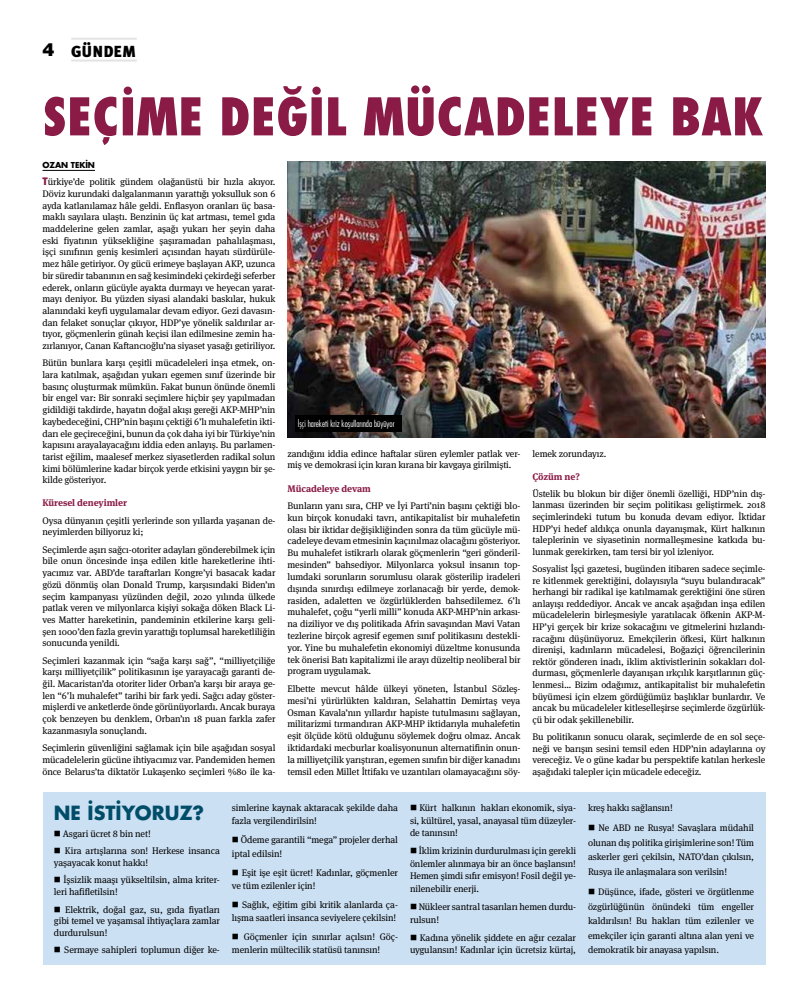
<style>
.page{position:relative;width:808px;height:993px;background:#fff}
.page>*{position:absolute;margin:0;border:0;box-sizing:border-box;transform-origin:0 0}
.t1{font:50.5px "Futura Cond Black Tr";letter-spacing:.005em;color:#8a1b47}
.t2{font:19px "Futura Bold Tr";color:#004d69}
.t3{font:16px "Meta Black Tr";color:#000}
.t4{font:9.5px/11.7px "Meta Serif Pro";letter-spacing:-.01em;color:#000;text-align:justify}
.t5{font:700 9.5px "Meta Serif Pro";letter-spacing:-.01em;color:#8a1b47}
.t6{font:9px "Futura Cond Light Tr";color:#fff}
.t7{font:8px "Futura Bold Tr";letter-spacing:-.01em;color:#000}
.s1{font-family:"Helvetica Black Tr";font-size:18px}
.s2{font-family:"Futura Bold Tr";font-size:10px;color:#8a1b47}
</style>
<div class="page">
<hr style="left:71px;top:38px;width:66px;height:2px;background:#e3e3e3">
<hr style="left:71px;top:59px;width:66px;height:2px;background:#e3e3e3">
<hr style="left:43px;top:170px;width:52px;height:1px;background:#000">
<div style="left:43px;top:792px;width:722px;height:172px;background:#cce0f3"></div>
<img style="left:287px;top:162px;width:478px;height:275px">
<div style="left:295px;top:415px;width:106px;height:17px;background:#000"></div>
<h3 class="t3" style="left:43px;top:41px;width:95px"><span class="s1">4</span> GÜNDEM</h3>
<h1 class="t1" style="left:43px;top:84px;width:722px">SEÇİME DEĞİL MÜCADELEYE BAK</h1>
<p class="t7" style="left:43px;top:159px;width:54px">OZAN TEKİN</p>
<p class="t4" style="left:43px;top:175px;width:234px"><span class="s2">T</span>ürkiye’de politik gündem olağanüstü bir hızla akıyor.<br>Döviz kurundaki dalgalanmanın yarattığı yoksulluk son 6 ayda katlanılamaz hâle geldi. Enflasyon oranları üç basa&shy;maklı sayılara ulaştı. Benzinin üç kat artması, temel gıda maddelerine gelen zamlar, aşağı yukarı her şeyin daha eski fiyatının yüksekliğine şaşıramadan pahalılaşması, işçi sınıfının geniş kesimleri açısından hayatı sürdürüle&shy;mez hâle getiriyor. Oy gücü erimeye başlayan AKP, uzunca bir süredir tabanının en sağ kesimindeki çekirdeği seferber ederek, onların gücüyle ayakta durmayı ve heyecan yarat&shy;mayı deniyor. Bu yüzden siyasi alandaki baskılar, hukuk alanındaki keyfi uygulamalar devam ediyor. Gezi davasın&shy;dan felaket sonuçlar çıkıyor, HDP’ye yönelik saldırılar ar&shy;tıyor, göçmenlerin günah keçisi ilan edilmesine zemin ha&shy;zırlanıyor, Canan Kaftancıoğlu’na siyaset yasağı getiriliyor.</p>
<p class="t4" style="left:43px;top:356px;width:234px">Bütün bunlara karşı çeşitli mücadeleleri inşa etmek, on&shy;lara katılmak, aşağıdan yukarı egemen sınıf üzerinde bir basınç oluşturmak mümkün. Fakat bunun önünde önemli bir engel var: Bir sonraki seçimlere hiçbir şey yapılmadan gidildiği takdirde, hayatın doğal akışı gereği AKP-MHP’nin kaybedeceğini, CHP’nin başını çektiği 6’lı muhalefetin ikti&shy;darı ele geçireceğini, bunun da çok daha iyi bir Türkiye’nin kapısını arayalayacağını iddia eden anlayış. Bu parlamen&shy;tarist eğilim, maalesef merkez siyasetlerden radikal solun kimi bölümlerine kadar birçok yerde etkisini yaygın bir şe&shy;kilde gösteriyor.</p>
<p class="t5" style="left:43px;top:495px;width:86px">Küresel deneyimler</p>
<p class="t4" style="left:43px;top:514px;width:234px">Oysa dünyanın çeşitli yerlerinde son yıllarda yaşanan de&shy;neyimlerden biliyoruz ki;</p>
<p class="t4" style="left:43px;top:543px;width:234px">Seçimlerde aşırı sağcı-otoriter adayları gönderebilmek için bile onun öncesinde inşa edilen kitle hareketlerine ihti&shy;yacımız var. ABD’de taraftarları Kongre’yi basacak kadar gözü dönmüş olan Donald Trump, karşısındaki Biden’ın seçim kampanyası yüzünden değil, 2020 yılında ülkede patlak veren ve milyonlarca kişiyi sokağa döken Black Li&shy;ves Matter hareketinin, pandeminin etkilerine karşı geli&shy;şen 1000’den fazla grevin yarattığı toplumsal hareketliliğin sonucunda yenildi.</p>
<p class="t4" style="left:43px;top:653px;width:234px">Seçimleri kazanmak için “sağa karşı sağ”, “milliyetçiliğe karşı milliyetçilik” politikasının işe yarayacağı garanti de&shy;ğil. Macaristan’da otoriter lider Orban’a karşı bir araya ge&shy;len “6’lı muhalefet” tarihi bir fark yedi. Sağcı aday göster&shy;mişlerdi ve anketlerde önde görünüyorlardı. Ancak buraya çok benzeyen bu denklem, Orban’ın 18 puan farkla zafer kazanmasıyla sonuçlandı.</p>
<p class="t4" style="left:43px;top:741px;width:234px">Seçimlerin güvenliğini sağlamak için bile aşağıdan sosyal mücadelelerin gücüne ihtiyacımız var. Pandemiden hemen önce Belarus’ta diktatör Lukaşenko seçimleri %80 ile ka-</p>
<p class="t6" style="left:298px;top:418px;width:98px">İşçi hareketi kriz koşullarında büyüyor</p>
<p class="t4" style="left:287px;top:446px;width:234px">zandığını iddia edince haftalar süren eylemler patlak ver&shy;miş ve demokrasi için kıran kırana bir kavgaya girilmişti.</p>
<p class="t5" style="left:287px;top:480px;width:85px">Mücadeleye devam</p>
<p class="t4" style="left:287px;top:499px;width:234px">Bunların yanı sıra, CHP ve İyi Parti’nin başını çektiği blo&shy;kun birçok konudaki tavrı, antikapitalist bir muhalefetin olası bir iktidar değişikliğinden sonra da tüm gücüyle mü&shy;cadeleye devam etmesinin kaçınılmaz olacağını gösteriyor.<br>Bu muhalefet istikrarlı olarak göçmenlerin “geri gönderil&shy;mesinden” bahsediyor. Milyonlarca yoksul insanın top&shy;lumdaki sorunların sorumlusu olarak gösterilip iradeleri dışında sınırdışı edilmeye zorlanacağı bir yerde, demok&shy;rasiden, adaletten ve özgürlüklerden bahsedilemez. 6’lı muhalefet, çoğu “yerli milli” konuda AKP-MHP’nin arkası&shy;na diziliyor ve dış politikada Afrin savaşından Mavi Vatan tezlerine birçok agresif egemen sınıf politikasını destekli&shy;yor. Yine bu muhalefetin ekonomiyi düzeltme konusunda tek önerisi Batı kapitalizmi ile arayı düzeltip neoliberal bir program uygulamak.</p>
<p class="t4" style="left:287px;top:682px;width:234px">Elbette mevcut hâlde ülkeyi yöneten, İstanbul Sözleş&shy;mesi’ni yürürlükten kaldıran, Selahattin Demirtaş veya Osman Kavala’nın yıllardır hapiste tutulmasını sağlayan, militarizmi tırmandıran AKP-MHP iktidarıyla muhalefetin eşit ölçüde kötü olduğunu söylemek doğru olmaz. Ancak iktidardaki mecburlar koalisyonunun alternatifinin onun&shy;la milliyetçilik yarıştıran, egemen sınıfın bir diğer kanadını temsil eden Millet İttifakı ve uzantıları olamayacağını söy-</p>
<p class="t4" style="left:532px;top:447px;width:75px">lemek zorundayız.</p>
<p class="t5" style="left:532px;top:468px;width:49px">Çözüm ne?</p>
<p class="t4" style="left:532px;top:487px;width:234px">Üstelik bu blokun bir diğer önemli özelliği, HDP’nin dış&shy;lanması üzerinden bir seçim politikası geliştirmek. 2018 seçimlerindeki tutum bu konuda devam ediyor. İktidar HDP’yi hedef aldıkça onunla dayanışmak, Kürt halkının taleplerinin ve siyasetinin normalleşmesine katkıda bu&shy;lunmak gerekirken, tam tersi bir yol izleniyor.</p>
<p class="t4" style="left:532px;top:562px;width:234px">Sosyalist İşçi gazetesi, bugünden itibaren sadece seçimle&shy;re kitlenmek gerektiğini, dolayısıyla “suyu bulandıracak” herhangi bir radikal işe katılmamak gerektiğini öne süren anlayışı reddediyor. Ancak ve ancak aşağıdan inşa edilen mücadelelerin birleşmesiyle yaratılacak öfkenin AKP-M-HP’yi gerçek bir krize sokacağını ve gitmelerini hızlandı&shy;racağını düşünüyoruz. Emekçilerin öfkesi, Kürt halkının direnişi, kadınların mücadelesi, Boğaziçi öğrencilerinin rektör gönderen inadı, iklim aktivistlerinin sokakları dol&shy;durması, göçmenlerle dayanışan ırkçılık karşıtlarının güç&shy;lenmesi… Bizim odağımız, antikapitalist bir muhalefetin büyümesi için elzem gördüğümüz başlıklar bunlardır. Ve ancak bu mücadeleler kitleselleşirse seçimlerde özgürlük&shy;çü bir odak şekillenebilir.</p>
<p class="t4" style="left:532px;top:730px;width:234px">Bu politikanın sonucu olarak, seçimlerde de en sol seçe&shy;neği ve barışın sesini temsil eden HDP’nin adaylarına oy vereceğiz. Ve o güne kadar bu perspektife katılan herkesle aşağıdaki talepler için mücadele edeceğiz.</p>
<h2 class="t2" style="left:54px;top:799px;width:152px">NE İSTİYORUZ?</h2>
<p class="t4" style="left:54px;top:827px;width:98px">■ Asgari ücret 8 bin net!</p>
<p class="t4" style="left:54px;top:844px;width:168px">■ Kira artışlarına son! Herkese insanca yaşayacak konut hakkı!</p>
<p class="t4" style="left:54px;top:873px;width:168px">■ İşsizlik maaşı yükseltilsin, alma kriter&shy;leri hafifletilsin!</p>
<p class="t4" style="left:54px;top:902px;width:168px">■ Elektrik, doğal gaz, su, gıda fiyatları gibi temel ve yaşamsal ihtiyaçlara zamlar durdurulsun!</p>
<p class="t4" style="left:54px;top:943px;width:168px">■ Sermaye sahipleri toplumun diğer ke-</p>
<p class="t4" style="left:232px;top:800px;width:168px;line-height:13.3px">simlerine kaynak aktaracak şekilde daha fazla vergilendirilsin!</p>
<p class="t4" style="left:232px;top:832px;width:168px;line-height:13.3px">■ Ödeme garantili “mega” projeler derhal iptal edilsin!</p>
<p class="t4" style="left:232px;top:864px;width:168px;line-height:13.3px">■ Eşit işe eşit ücret! Kadınlar, göçmenler ve tüm ezilenler için!</p>
<p class="t4" style="left:232px;top:897px;width:168px;line-height:13.3px">■ Sağlık, eğitim gibi kritik alanlarda ça&shy;lışma saatleri insanca seviyelere çekilsin!</p>
<p class="t4" style="left:232px;top:929px;width:168px;line-height:13.3px">■ Göçmenler için sınırlar açılsın! Göç&shy;menlerin mültecilik statüsü tanınsın!</p>
<p class="t4" style="left:410px;top:800px;width:168px;line-height:12.5px">■ Kürt halkının hakları ekonomik, siya&shy;si, kültürel, yasal, anayasal tüm düzeyler&shy;de tanınsın!</p>
<p class="t4" style="left:410px;top:844px;width:168px;line-height:12.5px">■ İklim krizinin durdurulması için gerekli önlemler alınmaya bir an önce başlansın!<br>Hemen şimdi sıfır emisyon! Fosil değil ye&shy;nilenebilir enerji.</p>
<p class="t4" style="left:410px;top:899px;width:168px;line-height:12.5px">■ Nükleer santral tasarıları hemen durdu&shy;rulsun!</p>
<p class="t4" style="left:410px;top:930px;width:168px;line-height:12.5px">■ Kadına yönelik şiddete en ağır cezalar uygulansın! Kadınlar için ücretsiz kürtaj,</p>
<p class="t4" style="left:588px;top:801px;width:86px">kreş hakkı sağlansın!</p>
<p class="t4" style="left:588px;top:820px;width:168px;line-height:14.5px">■ Ne ABD ne Rusya! Savaşlara müdahil olunan dış politika girişimlerine son! Tüm askerler geri çekilsin, NATO’dan çıkılsın, Rusya ile anlaşmalara son verilsin!</p>
<p class="t4" style="left:588px;top:883px;width:168px;line-height:14.5px">■ Düşünce, ifade, gösteri ve örgütlenme özgürlüğünün önündeki tüm engeller kaldırılsın! Bu hakları tüm ezilenler ve emekçiler için garanti altına alan yeni ve demokratik bir anayasa yapılsın.</p>
</div>
